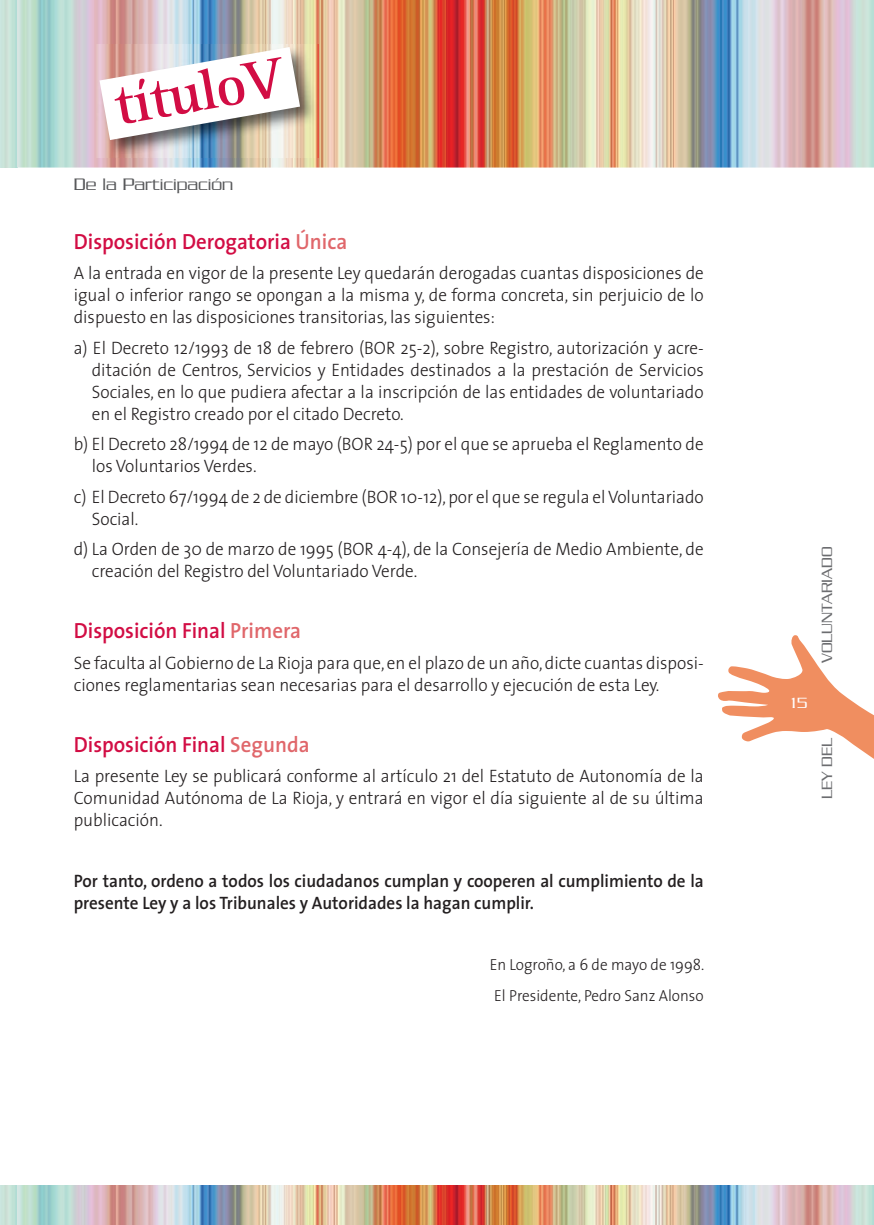
<style>
.page{position:relative;width:874px;height:1225px;background:#fff}
.page>*{position:absolute;margin:0;border:0;box-sizing:border-box;transform-origin:0 0}
.t1{font:700 58px "Rotis Serif Std";color:#d20d44}
.t2{font:600 22px "The Sans";color:#d20d44;scale:.95 1}
.t3{font:300 18px/22px "The Sans";color:#231f20;scale:.95 1}
.t4{font:600 18px/22px "The Sans";color:#231f20;scale:.95 1}
.t5{font:300 18px "Serpentine Std";color:#57585a}
.t6{font:300 16px/30.6px "The Sans";color:#231f20;scale:.95 1}
.t7{font:300 16px "Serpentine Std";color:#6c6d70}
.t8{font:300 16px "Serpentine Std";color:#fff}
.s1{color:#e0676b}
</style>
<div class="page">
<img style="left:0;top:1185px;width:873px;height:40px">
<img style="left:0;top:0;width:873px;height:167px">
<svg style="left:718px;top:635px;width:155px;height:123px"></svg>
<img style="left:97px;top:44px;width:221px;height:113px">
<img style="left:99px;top:47px;width:201px;height:93px">
<h1 class="t1" style="left:108px;top:72px;width:173px;rotate:-10deg">título V</h1>
<p class="t5" style="left:74px;top:175px;width:161px">De la Participación</p>
<p class="t2" style="left:74px;top:223px;width:289px">Disposición Derogatoria <span class="s1">Única</span></p>
<p class="t3" style="left:74px;top:261px;width:664px;text-align:justify">A la entrada en vigor de la presente Ley quedarán derogadas cuantas disposiciones de igual o inferior rango se opongan a la misma y, de forma concreta, sin perjuicio de lo dispuesto en las disposiciones transitorias, las siguientes:</p>
<p class="t3" style="left:92px;top:336px;width:645px;text-align:justify;text-indent:-18px">a) El Decreto 12/1993 de 18 de febrero (BOR 25-2), sobre Registro, autorización y acre&shy;ditación de Centros, Servicios y Entidades destinados a la prestación de Servicios Sociales, en lo que pudiera afectar a la inscripción de las entidades de voluntariado en el Registro creado por el citado Decreto.</p>
<p class="t3" style="left:92px;top:432px;width:645px;text-indent:-18px">b) El Decreto 28/1994 de 12 de mayo (BOR 24-5) por el que se aprueba el Reglamento de los Voluntarios Verdes.</p>
<p class="t3" style="left:92px;top:485px;width:645px;text-indent:-18px">c) El Decreto 67/1994 de 2 de diciembre (BOR 10-12), por el que se regula el Voluntariado<br>Social.</p>
<p class="t3" style="left:92px;top:537px;width:645px;text-indent:-18px">d) La Orden de 30 de marzo de 1995 (BOR 4-4), de la Consejería de Medio Ambiente, de creación del Registro del Voluntariado Verde.</p>
<p class="t2" style="left:74px;top:612px;width:241px">Disposición Final <span class="s1">Primera</span></p>
<p class="t3" style="left:74px;top:651px;width:664px">Se faculta al Gobierno de La Rioja para que, en el plazo de un año, dicte cuantas disposi&shy;ciones reglamentarias sean necesarias para el desarrollo y ejecución de esta Ley.</p>
<p class="t2" style="left:74px;top:726px;width:249px">Disposición Final <span class="s1">Segunda</span></p>
<p class="t3" style="left:74px;top:764px;width:664px;text-align:justify">La presente Ley se publicará conforme al artículo 21 del Estatuto de Autonomía de la Comunidad Autónoma de La Rioja, y entrará en vigor el día siguiente al de su última publicación.</p>
<p class="t4" style="left:74px;top:869px;width:664px">Por tanto, ordeno a todos los ciudadanos cumplan y cooperen al cumplimiento de la presente Ley y a los Tribunales y Autoridades la hagan cumplir.</p>
<p class="t6" style="left:489px;top:949px;width:227px">En Logroño, a 6 de mayo de 1998.<br>El Presidente, Pedro Sanz Alonso</p>
<p class="t8" style="left:790px;top:693px;width:18px">15</p>
<p class="t7" style="left:817px;top:663px;width:118px;rotate:-90deg">VOLUNTARIADO</p>
<p class="t7" style="left:817px;top:799px;width:63px;rotate:-90deg">LEY DEL</p>
</div>
